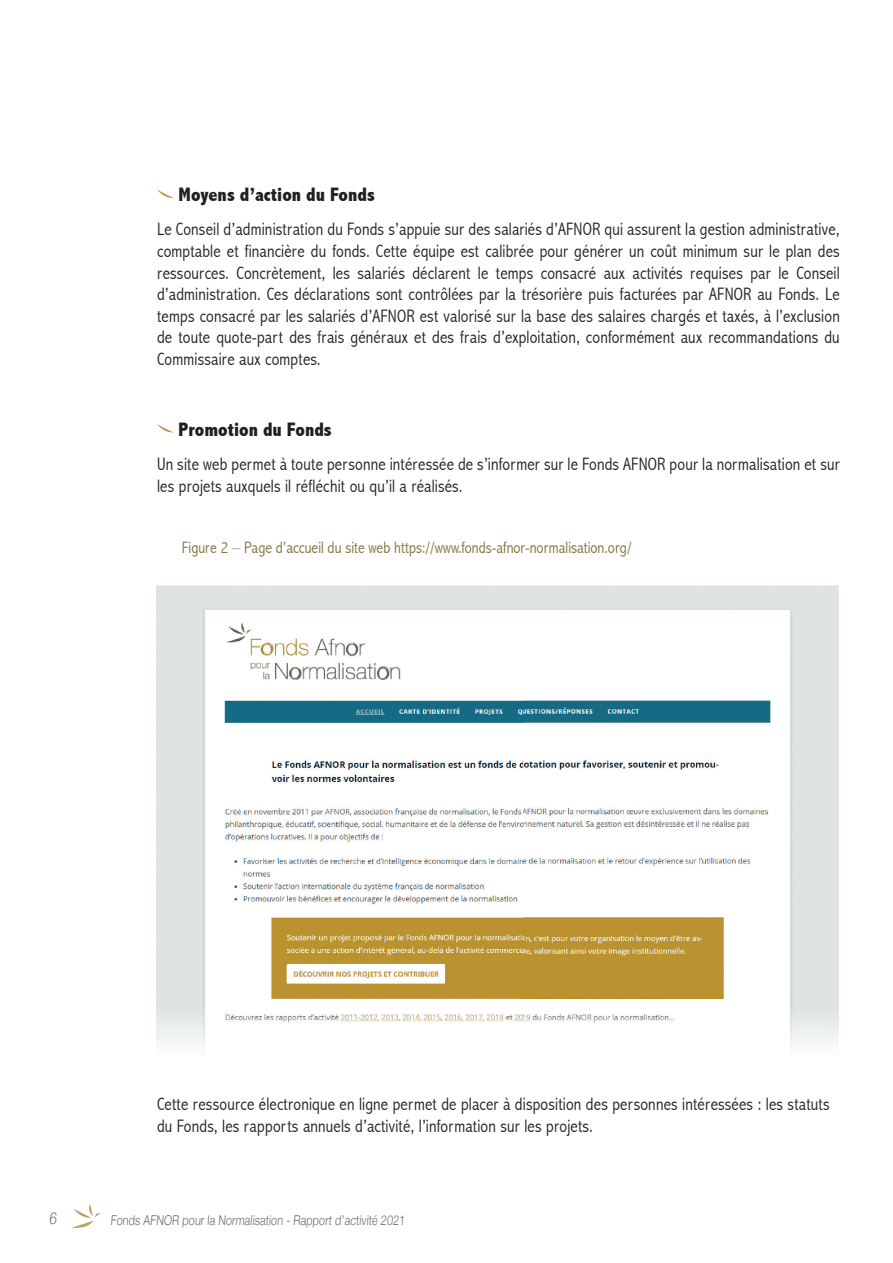
<style>
.page{position:relative;width:893px;height:1263px;background:#fff}
.page>*{position:absolute;margin:0;border:0;box-sizing:border-box;transform-origin:0 0}
.t1{font:800 condensed 19.5px "Abadi";color:#231f20}
.t2{font:300 condensed 18px/21.6px "Abadi";letter-spacing:.01em;color:#231f20}
.t3{font:300 condensed 16.5px "Abadi";color:#82713c}
.t4{font:300 16.5px "Helvetica Neue";color:#6b6b6e;scale:.8 1}
.t5{font:300 13.5px "Helvetica Neue";color:#6b6b6e;scale:.8 1}
</style>
<div class="page">
<svg style="left:71px;top:1204px;width:30px;height:24px"></svg>
<svg style="left:157px;top:190px;width:16px;height:8px"></svg>
<svg style="left:157px;top:424px;width:17px;height:9px"></svg>
<img style="left:156px;top:586px;width:683px;height:462px">
<p class="t1" style="left:179px;top:183px;width:198px">Moyens d’action du Fonds</p>
<p class="t2" style="left:157px;top:219px;width:684px;text-align:justify">Le Conseil d’administration du Fonds s’appuie sur des salariés d’AFNOR qui assurent la gestion administrative, comptable et financière du fonds. Cette équipe est calibrée pour générer un coût minimum sur le plan des ressources. Concrètement, les salariés déclarent le temps consacré aux activités requises par le Conseil d’administration. Ces déclarations sont contrôlées par la trésorière puis facturées par AFNOR au Fonds. Le temps consacré par les salariés d’AFNOR est valorisé sur la base des salaires chargés et taxés, à l’exclusion de toute quote-part des frais généraux et des frais d’exploitation, conformément aux recommandations du Commissaire aux comptes.</p>
<p class="t1" style="left:179px;top:418px;width:155px">Promotion du Fonds</p>
<p class="t2" style="left:157px;top:453px;width:684px">Un site web permet à toute personne intéressée de s’informer sur le Fonds AFNOR pour la normalisation et sur les projets auxquels il réfléchit ou qu’il a réalisés.</p>
<p class="t3" style="left:182px;top:538px;width:451px">Figure 2 – Page d’accueil du site web https://www.fonds-afnor-normalisation.org/</p>
<p class="t2" style="left:157px;top:1093px;width:674px">Cette ressource électronique en ligne permet de placer à disposition des personnes intéressées : les statuts du Fonds, les rapports annuels d’activité, l’information sur les projets.</p>
<p class="t4" style="left:49px;top:1205px;width:13px">6</p>
<p class="t5" style="left:111px;top:1210px;width:372px">Fonds AFNOR pour la Normalisation - Rapport d’activité 2021</p>
</div>
